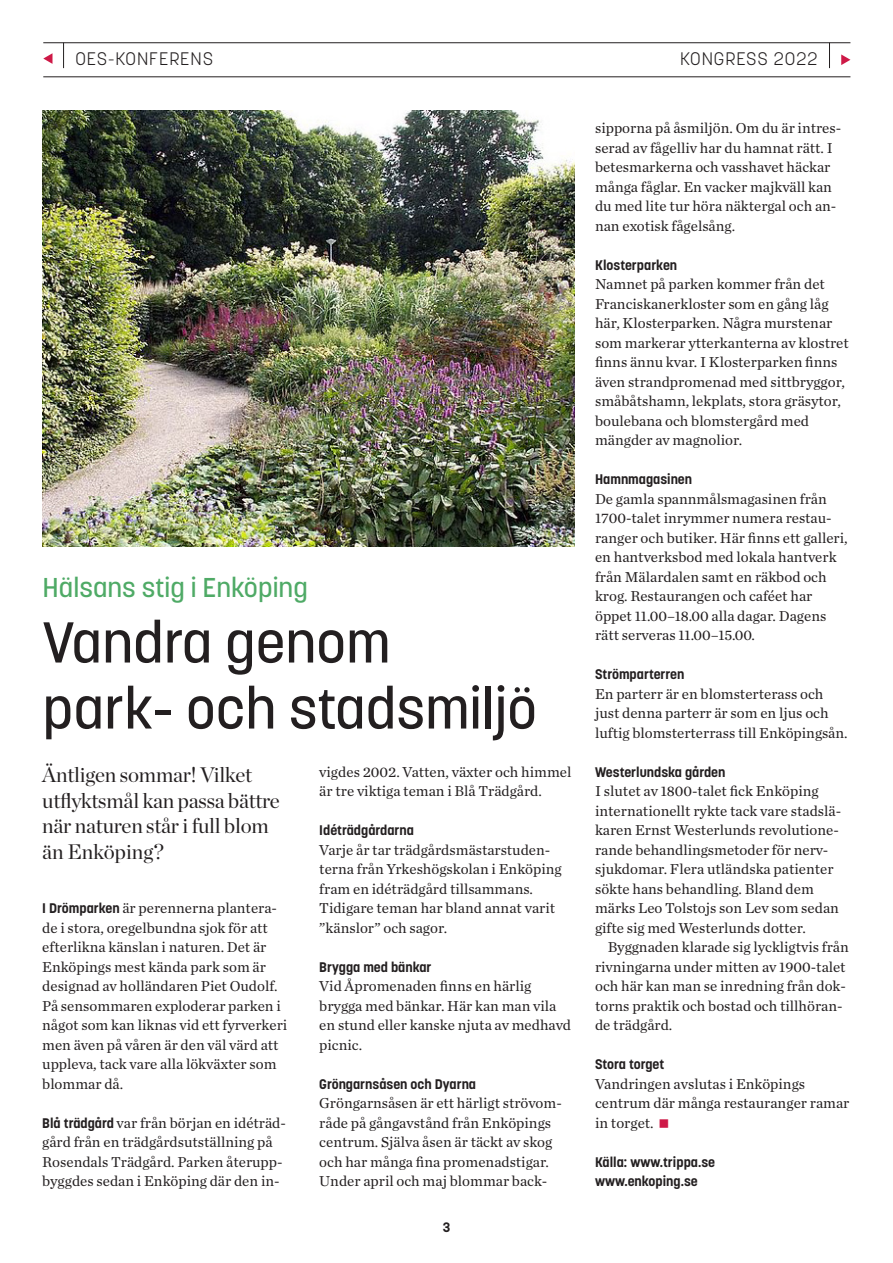
<style>
.page{position:relative;width:893px;height:1263px;background:#fff}
.page>*{position:absolute;margin:0;border:0;box-sizing:border-box;transform-origin:0 0}
.Rubrik_2{font:500 57px/66px "Korolev";color:#231f20}
.Rubrik_2-2{font:500 27px "Korolev";color:#4faa66}
.Ingress{font:21px/25.5px "Chronicle Display";letter-spacing:-.01em;color:#231f20}
.t1{font:300 18px "Korolev";letter-spacing:.05em;color:#231f20}
.Brödtext{font:15px/19.5px "Chronicle Text G1";color:#231f20}
.Brödtext_indrag{font:15px/19.5px "Chronicle Text G1";color:#231f20}
.Brödtext-2{font:700 13.8px "Korolev";color:#231f20}
.t2{font:700 13.5px "Korolev";color:#231f20}
.s1{font-family:"Korolev";font-weight:700;font-size:13.8px}
</style>
<div class="page">
<hr style="left:43px;top:42px;width:807px;height:1px;background:#231f20">
<hr style="left:43px;top:77px;width:807px;height:1px;background:#231f20">
<svg style="left:63px;top:43px;width:1px;height:25px"></svg>
<svg style="left:43px;top:53px;width:10px;height:11px"></svg>
<svg style="left:841px;top:54px;width:9px;height:11px"></svg>
<svg style="left:829px;top:43px;width:1px;height:25px"></svg>
<img style="left:43px;top:111px;width:531px;height:435px">
<p class="t1" style="left:75px;top:47px;width:139px">OES-KONFERENS</p>
<p class="t1" style="left:680px;top:47px;width:139px">KONGRESS 2022</p>
<p class="Rubrik_2-2" style="left:43px;top:570px;width:267px">Hälsans stig i Enköping</p>
<p class="Rubrik_2" style="left:43px;top:609px;width:496px">Vandra genom<br>park- och stadsmiljö</p>
<p class="Ingress" style="left:42px;top:761px;width:239px">Äntligen sommar! Vilket utflyktsmål kan passa bättre när naturen står i full blom än Enköping?</p>
<p class="Brödtext" style="left:42px;top:898px;width:247px"><span class="s1">I Drömparken</span> är perennerna plantera&shy;de i stora, oregelbundna sjok för att efterlikna känslan i naturen. Det är Enköpings mest kända park som är designad av holländaren Piet Oudolf.<br>På sensommaren exploderar parken i något som kan liknas vid ett fyrverkeri men även på våren är den väl värd att uppleva, tack vare alla lökväxter som blommar då.</p>
<p class="Brödtext" style="left:42px;top:1112px;width:245px"><span class="s1">Blå trädgård</span> var från början en idéträd&shy;gård från en trädgårdsutställning på Rosendals Trädgård. Parken återupp&shy;byggdes sedan i Enköping där den in-</p>
<p class="Brödtext" style="left:319px;top:761px;width:254px">vigdes 2002. Vatten, växter och himmel är tre viktiga teman i Blå Trädgård.</p>
<p class="Brödtext-2" style="left:319px;top:822px;width:96px">Idéträdgårdarna</p>
<p class="Brödtext" style="left:319px;top:839px;width:244px">Varje år tar trädgårdsmästarstuden&shy;terna från Yrkeshögskolan i Enköping fram en idéträdgård tillsammans.<br>Tidigare teman har bland annat varit ”känslor” och sagor.</p>
<p class="Brödtext-2" style="left:319px;top:958px;width:114px">Brygga med bänkar</p>
<p class="Brödtext" style="left:319px;top:976px;width:253px">Vid Åpromenaden finns en härlig brygga med bänkar. Här kan man vila en stund eller kanske njuta av medhavd picnic.</p>
<p class="Brödtext-2" style="left:319px;top:1075px;width:158px">Gröngarnsåsen och Dyarna</p>
<p class="Brödtext" style="left:319px;top:1093px;width:244px">Gröngarnsåsen är ett härligt strövom&shy;råde på gångavstånd från Enköpings centrum. Själva åsen är täckt av skog och har många fina promenadstigar.<br>Under april och maj blommar back-</p>
<p class="t2" style="left:443px;top:1218px;width:9px">3</p>
<p class="Brödtext" style="left:595px;top:118px;width:248px">sipporna på åsmiljön. Om du är intres&shy;serad av fågelliv har du hamnat rätt. I betesmarkerna och vasshavet häckar många fåglar. En vacker majkväll kan du med lite tur höra näktergal och an&shy;nan exotisk fågelsång.</p>
<p class="Brödtext-2" style="left:595px;top:256px;width:84px">Klosterparken</p>
<p class="Brödtext" style="left:595px;top:274px;width:255px">Namnet på parken kommer från det Franciskanerkloster som en gång låg här, Klosterparken. Några murstenar som markerar ytterkanterna av klostret finns ännu kvar. I Klosterparken finns även strandpromenad med sittbryggor, småbåtshamn, lekplats, stora gräsytor, boulebana och blomstergård med mängder av magnolior.</p>
<p class="Brödtext-2" style="left:595px;top:471px;width:98px">Hamnmagasinen</p>
<p class="Brödtext" style="left:595px;top:488px;width:254px">De gamla spannmålsmagasinen från 1700-talet inrymmer numera restau&shy;ranger och butiker. Här finns ett galleri, en hantverksbod med lokala hantverk från Mälardalen samt en räkbod och krog. Restaurangen och caféet har öppet 11.00–18.00 alla dagar. Dagens rätt serveras 11.00–15.00.</p>
<p class="Brödtext-2" style="left:595px;top:666px;width:91px">Strömparterren</p>
<p class="Brödtext" style="left:595px;top:683px;width:254px">En parterr är en blomsterterass och just denna parterr är som en ljus och luftig blomsterterrass till Enköpingsån.</p>
<p class="Brödtext-2" style="left:595px;top:763px;width:132px">Westerlundska gården</p>
<p class="Brödtext" style="left:595px;top:781px;width:248px">I slutet av 1800-talet fick Enköping internationellt rykte tack vare stadslä&shy;karen Ernst Westerlunds revolutione&shy;rande behandlingsmetoder för nerv&shy;sjukdomar. Flera utländska patienter sökte hans behandling. Bland dem märks Leo Tolstojs son Lev som sedan gifte sig med Westerlunds dotter.</p>
<p class="Brödtext_indrag" style="left:595px;top:937px;width:255px;text-indent:13px">Byggnaden klarade sig lyckligtvis från rivningarna under mitten av 1900-talet och här kan man se inredning från dok&shy;torns praktik och bostad och tillhöran&shy;de trädgård.</p>
<p class="Brödtext-2" style="left:595px;top:1056px;width:71px">Stora torget</p>
<p class="Brödtext" style="left:595px;top:1073px;width:256px">Vandringen avslutas i Enköpings centrum där många restauranger ramar in torget.</p>
<p class="Brödtext-2" style="left:595px;top:1153px;width:122px">Källa: www.trippa.se</p>
<p class="Brödtext-2" style="left:595px;top:1173px;width:104px">www.enkoping.se</p>
</div>
